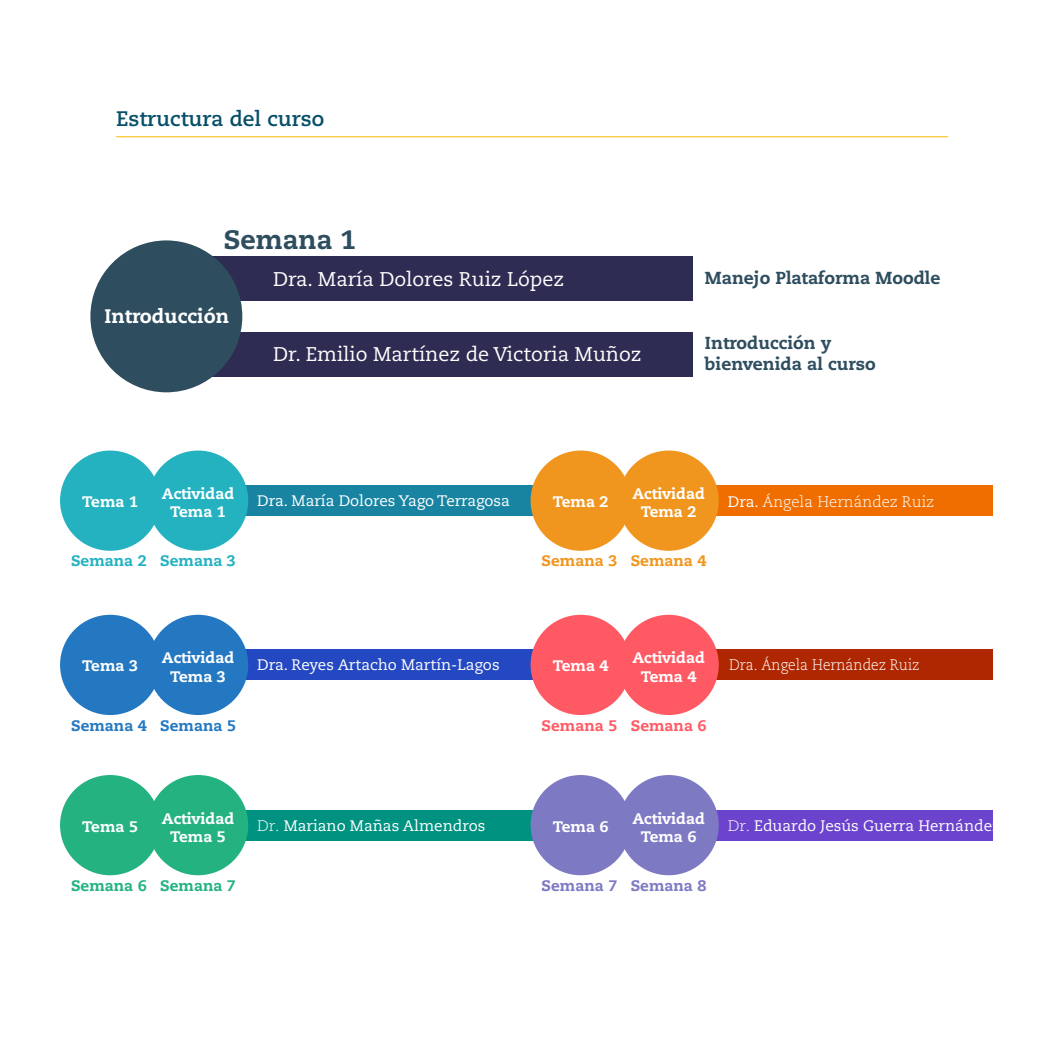
<style>
.page{position:relative;width:1042px;height:1042px;background:#fff}
.page>*{position:absolute;margin:0;border:0;box-sizing:border-box;transform-origin:0 0}
.t1{font:800 26.6px "Caecilia LT Std";color:#2e4d5f}
.t2{font:700 21px "Caecilia LT Std";color:#074f68}
.t3{font:19.78px "Caecilia LT Std";color:#fff}
.t4{font:800 19.6px "Caecilia LT Std";color:#fff}
.t5{font:800 17.32px/20.8px "Caecilia LT Std";color:#2e4d5f}
.t6{font:800 15.22px/18.2px "Caecilia LT Std";color:#fff;text-align:center}
.t7{font:15.22px "Caecilia LT Std";color:#fff}
.t8{font:300 15.22px "Caecilia LT Std";color:#fff}
.t9{font:300 15.22px "Caecilia LT Std";color:#fff;scale:.92 1}
.t10{font:800 15.22px "Caecilia LT Std";color:#24b2c1}
.t11{font:800 15.22px "Caecilia LT Std";color:#f0961e}
.t12{font:800 15.22px "Caecilia LT Std";color:#2478c1}
.t13{font:800 15.22px "Caecilia LT Std";color:#ff5a64}
.t14{font:800 15.22px "Caecilia LT Std";color:#24b281}
.t15{font:800 15.22px "Caecilia LT Std";color:#7d79c3}
.s1{font-weight:400}
.s2{font-weight:300}
</style>
<div class="page">
<div style="left:225px;top:485px;width:314px;height:31px;background:#1884a2"></div>
<div style="left:696px;top:485px;width:297px;height:31px;background:#f06e00"></div>
<div style="left:60px;top:450px;width:100px;height:101px;background:#24b2c1;border-radius:50%"></div>
<div style="left:530px;top:450px;width:101px;height:101px;background:#f0961e;border-radius:50%"></div>
<div style="left:148px;top:450px;width:100px;height:101px;background:#24b2c1;border-radius:50%"></div>
<div style="left:618px;top:450px;width:101px;height:101px;background:#f0961e;border-radius:50%"></div>
<div style="left:225px;top:649px;width:316px;height:31px;background:#2448c1"></div>
<div style="left:696px;top:649px;width:297px;height:31px;background:#af2700"></div>
<div style="left:60px;top:615px;width:100px;height:100px;background:#2478c1;border-radius:50%"></div>
<div style="left:530px;top:615px;width:101px;height:100px;background:#ff5a64;border-radius:50%"></div>
<div style="left:148px;top:615px;width:100px;height:100px;background:#2478c1;border-radius:50%"></div>
<div style="left:618px;top:615px;width:101px;height:100px;background:#ff5a64;border-radius:50%"></div>
<div style="left:225px;top:810px;width:316px;height:30px;background:#009281"></div>
<div style="left:696px;top:810px;width:297px;height:30px;background:#6b43cd"></div>
<div style="left:60px;top:775px;width:100px;height:100px;background:#24b281;border-radius:50%"></div>
<div style="left:530px;top:775px;width:101px;height:100px;background:#7d79c3;border-radius:50%"></div>
<div style="left:148px;top:775px;width:100px;height:100px;background:#24b281;border-radius:50%"></div>
<div style="left:618px;top:775px;width:101px;height:100px;background:#7d79c3;border-radius:50%"></div>
<div style="left:198px;top:332px;width:495px;height:45px;background:#2e2c52"></div>
<div style="left:198px;top:256px;width:495px;height:45px;background:#2e2c52"></div>
<div style="left:90px;top:240px;width:152px;height:152px;background:#2e4d5f;border-radius:50%"></div>
<hr style="left:116px;top:136px;width:832px;height:1px;background:#fbba00">
<h2 class="t2" style="left:116px;top:106px;width:210px">Estructura del curso</h2>
<h1 class="t1" style="left:224px;top:223px;width:134px">Semana 1</h1>
<p class="t4" style="left:104px;top:304px;width:126px">Introducción</p>
<p class="t3" style="left:273px;top:267px;width:292px">Dra. María Dolores Ruiz López</p>
<p class="t3" style="left:273px;top:343px;width:370px">Dr. Emilio Martínez de Victoria Muñoz</p>
<p class="t5" style="left:705px;top:267px;width:237px">Manejo Plataforma Moodle</p>
<p class="t5" style="left:705px;top:333px;width:172px">Introducción y bienvenida al curso</p>
<p class="t6" style="left:162px;top:485px;width:74px">Actividad<br>Tema 1</p>
<p class="t6" style="left:632px;top:485px;width:74px">Actividad<br>Tema 2</p>
<p class="t7" style="left:257px;top:492px;width:254px">Dra. María Dolores Yago Terragosa</p>
<p class="t8" style="left:728px;top:493px;width:208px"><span class="s1">Dra.</span> Ángela Hernández Ruiz</p>
<p class="t6" style="left:82px;top:493px;width:57px">Tema 1</p>
<p class="t6" style="left:553px;top:493px;width:57px">Tema 2</p>
<p class="t10" style="left:71px;top:551px;width:166px">Semana 2 Semana 3</p>
<p class="t11" style="left:541px;top:551px;width:166px">Semana 3 Semana 4</p>
<p class="t6" style="left:162px;top:649px;width:74px">Actividad<br>Tema 3</p>
<p class="t6" style="left:632px;top:649px;width:74px">Actividad<br>Tema 4</p>
<p class="t7" style="left:257px;top:656px;width:244px">Dra. Reyes Artacho Martín-Lagos</p>
<p class="t9" style="left:729px;top:656px;width:208px">Dra. Ángela Hernández Ruiz</p>
<p class="t6" style="left:82px;top:657px;width:57px">Tema 3</p>
<p class="t6" style="left:553px;top:657px;width:57px">Tema 4</p>
<p class="t12" style="left:71px;top:716px;width:166px">Semana 4 Semana 5</p>
<p class="t13" style="left:541px;top:716px;width:166px">Semana 5 Semana 6</p>
<p class="t6" style="left:162px;top:809px;width:74px">Actividad<br>Tema 5</p>
<p class="t6" style="left:632px;top:809px;width:74px">Actividad<br>Tema 6</p>
<p class="t7" style="left:257px;top:817px;width:230px"><span class="s2">Dr.</span> Mariano Mañas Almendros</p>
<p class="t7" style="left:728px;top:817px;width:274px"><span class="s2">Dr.</span> Eduardo Jesús Guerra Hernández</p>
<p class="t6" style="left:82px;top:817px;width:57px">Tema 5</p>
<p class="t6" style="left:553px;top:817px;width:57px">Tema 6</p>
<p class="t14" style="left:71px;top:876px;width:166px">Semana 6 Semana 7</p>
<p class="t15" style="left:541px;top:876px;width:166px">Semana 7 Semana 8</p>
</div>
